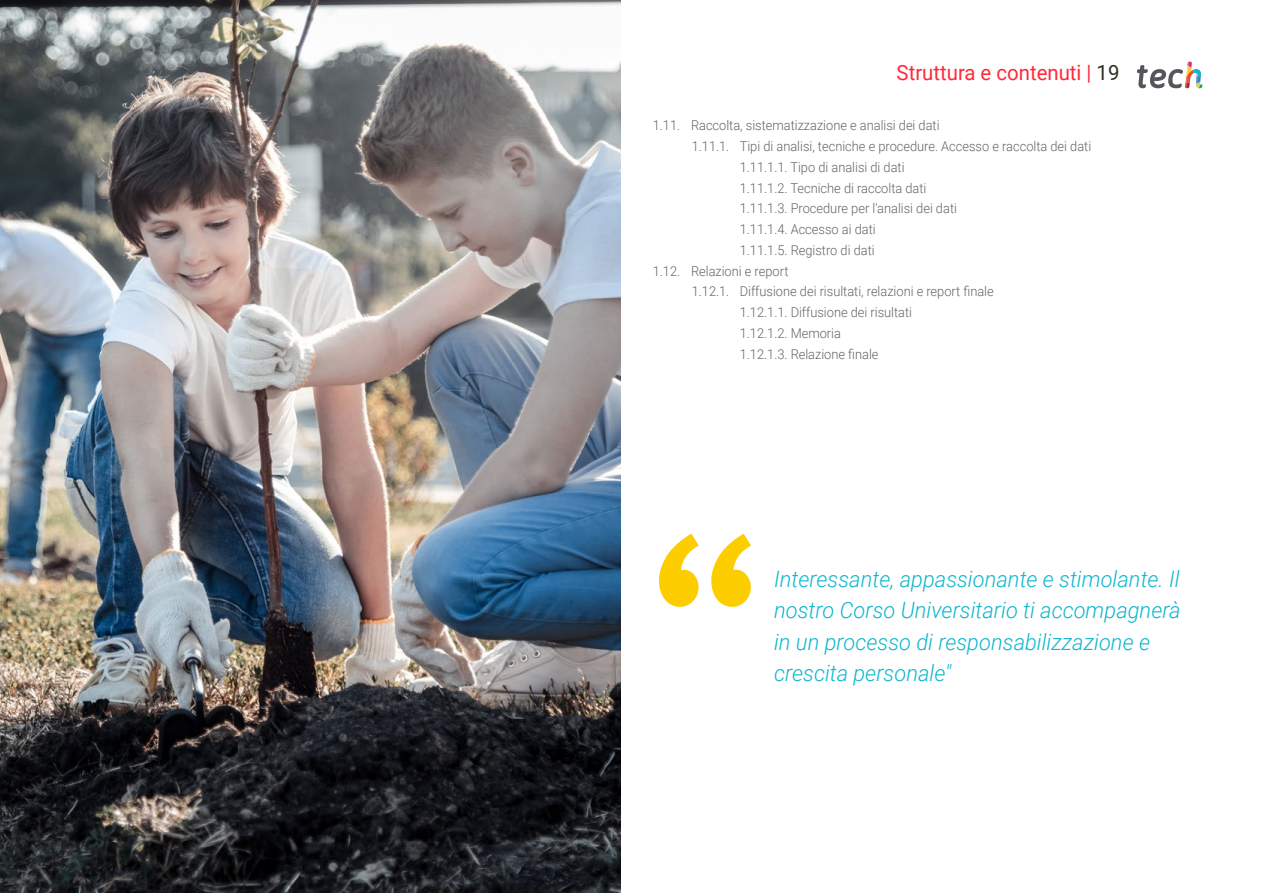
<style>
.page{position:relative;width:1263px;height:893px;background:#fff}
.page>*{position:absolute;margin:0;border:0;box-sizing:border-box;transform-origin:0 0}
.t1{font:italic 300 22.5px/31.5px "Roboto";color:#0fb6cf}
.t2{font:21px "Roboto";color:#ff293a}
.t3{font:300 13.5px "Roboto";color:#61646a;scale:.95 1}
.s1{color:#312e20}
</style>
<div class="page">
<img style="left:0;top:0;width:621px;height:893px">
<svg style="left:1137px;top:62px;width:65px;height:27px"></svg>
<svg style="left:659px;top:534px;width:92px;height:73px"></svg>
<h2 class="t2" style="left:897px;top:57px;width:224px">Struttura e contenuti | <span class="s1">19</span></h2>
<p class="t3" style="left:653px;top:116px;width:303px">1.11. Raccolta, sistematizzazione e analisi dei dati</p>
<p class="t3" style="left:692px;top:137px;width:422px">1.11.1. Tipi di analisi, tecniche e procedure. Accesso e raccolta dei dati</p>
<p class="t3" style="left:740px;top:157px;width:175px">1.11.1.1. Tipo di analisi di dati</p>
<p class="t3" style="left:740px;top:178px;width:198px">1.11.1.2. Tecniche di raccolta dati</p>
<p class="t3" style="left:740px;top:199px;width:230px">1.11.1.3. Procedure per l'analisi dei dati</p>
<p class="t3" style="left:740px;top:220px;width:145px">1.11.1.4. Accesso ai dati</p>
<p class="t3" style="left:740px;top:240px;width:143px">1.11.1.5. Registro di dati</p>
<p class="t3" style="left:653px;top:261px;width:144px">1.12. Relazioni e report</p>
<p class="t3" style="left:692px;top:282px;width:319px">1.12.1. Diffusione dei risultati, relazioni e report finale</p>
<p class="t3" style="left:740px;top:303px;width:183px">1.12.1.1. Diffusione dei risultati</p>
<p class="t3" style="left:740px;top:323px;width:108px">1.12.1.2. Memoria</p>
<p class="t3" style="left:740px;top:344px;width:148px">1.12.1.3. Relazione finale</p>
<h1 class="t1" style="left:774px;top:562px;width:408px">Interessante, appassionante e stimolante. Il nostro Corso Universitario ti accompagnerà in un processo di responsabilizzazione e crescita personale"</h1>
</div>
